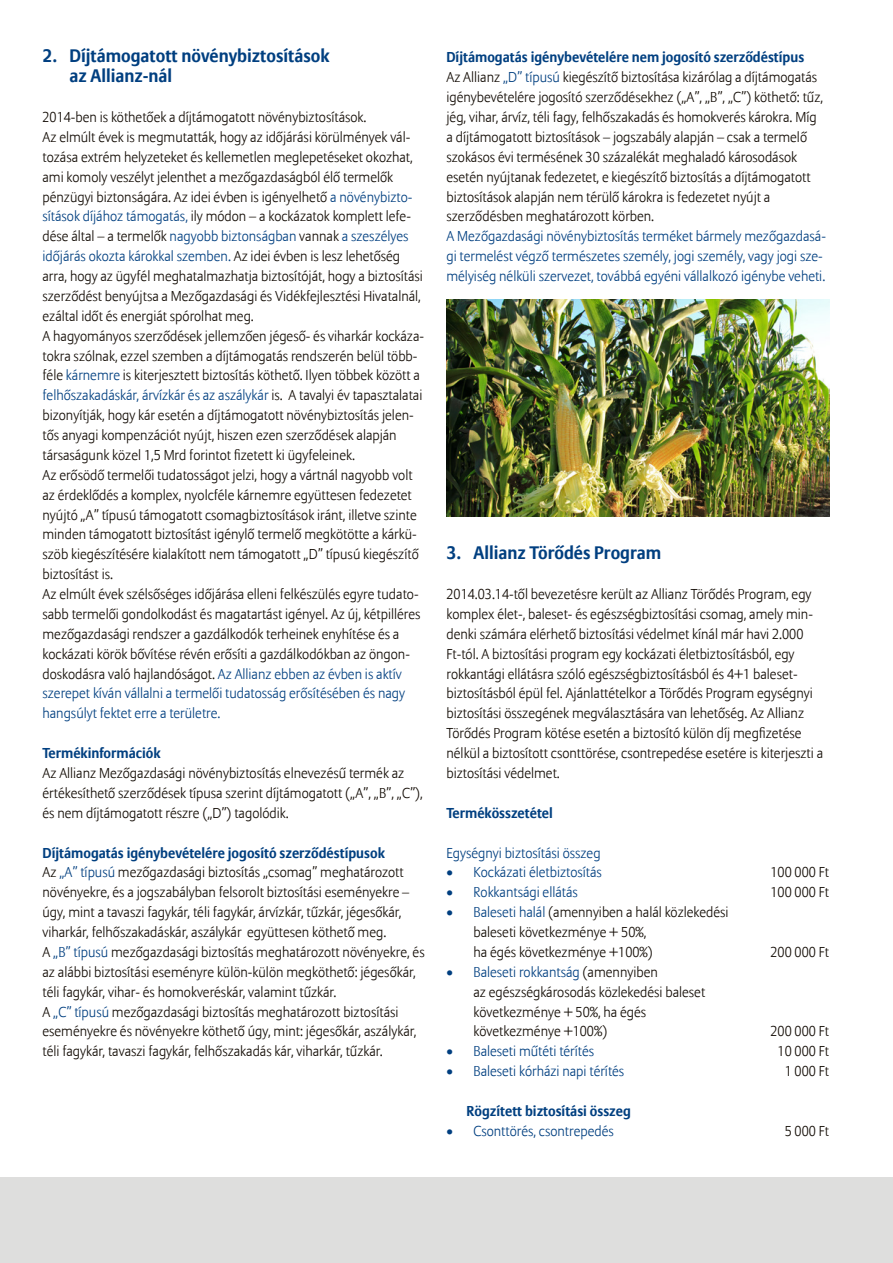
<style>
.page{position:relative;width:893px;height:1263px;background:#fff}
.page>*{position:absolute;margin:0;border:0;box-sizing:border-box;transform-origin:0 0}
.List_Paragraph{font:700 18px/19.8px "Allianz Sans";color:#003f80}
.t1{font:300 14.25px/19.8px "Allianz Sans";color:#120b04}
.t2{font:300 14.25px/19.8px "Allianz Sans";color:#003f80}
.List_Paragraph-2{font:700 14.25px "Allianz Sans";color:#003f80}
.s1{color:#003f80}
.s2{font-weight:700;color:#003f80}
</style>
<div class="page">
<div style="left:0;top:1178px;width:893px;height:85px;background:#dededd"></div>
<img style="left:446px;top:299px;width:383px;height:218px">
<p class="List_Paragraph" style="left:70px;top:47px;width:261px;text-indent:-27px">2. Díjtámogatott növénybiztosítások az Allianz-nál</p>
<p class="t1" style="left:43px;top:108px;width:325px">2014-ben is köthetőek a díjtámogatott növénybiztosítások.</p>
<p class="t1" style="left:43px;top:128px;width:382px">Az elmúlt évek is megmutatták, hogy az időjárási körülmények vál&shy;tozása extrém helyzeteket és kellemetlen meglepetéseket okozhat, ami komoly veszélyt jelenthet a mezőgazdaságból élő termelők pénzügyi biztonságára. Az idei évben is igényelhető <span class="s1">a növénybizto&shy;sítások díjához támogatás,</span> ily módon – a kockázatok komplett lefe&shy;dése által – a termelők <span class="s1">nagyobb biztonságban</span> vannak <span class="s1">a szeszélyes időjárás okozta károkkal szemben.</span> Az idei évben is lesz lehetőség arra, hogy az ügyfél meghatalmazhatja biztosítóját, hogy a biztosítási szerződést benyújtsa a Mezőgazdasági és Vidékfejlesztési Hivatalnál, ezáltal időt és energiát spórolhat meg.</p>
<p class="t1" style="left:43px;top:326px;width:383px">A hagyományos szerződések jellemzően jégeső- és viharkár kockáza&shy;tokra szólnak, ezzel szemben a díjtámogatás rendszerén belül több&shy;féle <span class="s1">kárnemre</span> is kiterjesztett biztosítás köthető. Ilyen többek között a <span class="s1">felhőszakadáskár, árvízkár és az aszálykár</span> is. A tavalyi év tapasztalatai bizonyítják, hogy kár esetén a díjtámogatott növénybiztosítás jelen&shy;tős anyagi kompenzációt nyújt, hiszen ezen szerződések alapján társaságunk közel 1,5 Mrd forintot fizetett ki ügyfeleinek.</p>
<p class="t1" style="left:43px;top:466px;width:378px">Az erősödő termelői tudatosságot jelzi, hogy a vártnál nagyobb volt az érdeklődés a komplex, nyolcféle kárnemre együttesen fedezetet nyújtó „A” típusú támogatott csomagbiztosítások iránt, illetve szinte minden támogatott biztosítást igénylő termelő megkötötte a kárkü&shy;szöb kiegészítésére kialakított nem támogatott „D” típusú kiegészítő biztosítást is.</p>
<p class="t1" style="left:43px;top:585px;width:379px">Az elmúlt évek szélsőséges időjárása elleni felkészülés egyre tudato&shy;sabb termelői gondolkodást és magatartást igényel. Az új, kétpilléres mezőgazdasági rendszer a gazdálkodók terheinek enyhítése és a kockázati körök bővítése révén erősíti a gazdálkodókban az öngon&shy;doskodásra való hajlandóságot. <span class="s1">Az Allianz ebben az évben is aktív szerepet kíván vállalni a termelői tudatosság erősítésében és nagy hangsúlyt fektet erre a területre.</span></p>
<p class="List_Paragraph-2" style="left:43px;top:744px;width:120px">Termékinformációk</p>
<p class="t1" style="left:43px;top:764px;width:382px">Az Allianz Mezőgazdasági növénybiztosítás elnevezésű termék az értékesíthető szerződések típusa szerint díjtámogatott („A”, „B”, „C”), és nem díjtámogatott részre („D”) tagolódik.</p>
<p class="t1" style="left:43px;top:843px;width:384px"><span class="s2">Díjtámogatás igénybevételére jogosító szerződéstípusok<br></span>Az <span class="s1">„A” típusú</span> mezőgazdasági biztosítás „csomag” meghatározott növényekre, és a jogszabályban felsorolt biztosítási eseményekre – úgy, mint a tavaszi fagykár, téli fagykár, árvízkár, tűzkár, jégesőkár, viharkár, felhőszakadáskár, aszálykár együttesen köthető meg.<br>A <span class="s1">„B” típusú</span> mezőgazdasági biztosítás meghatározott növényekre, és az alábbi biztosítási eseményre külön-külön megköthető: jégesőkár, téli fagykár, vihar- és homokveréskár, valamint tűzkár.<br>A <span class="s1">„C” típusú</span> mezőgazdasági biztosítás meghatározott biztosítási eseményekre és növényekre köthető úgy, mint: jégesőkár, aszálykár, téli fagykár, tavaszi fagykár, felhőszakadás kár, viharkár, tűzkár.</p>
<p class="List_Paragraph-2" style="left:446px;top:49px;width:359px">Díjtámogatás igénybevételére nem jogosító szerződéstípus</p>
<p class="t1" style="left:446px;top:68px;width:378px">Az Allianz <span class="s1">„D” típusú</span> kiegészítő biztosítása kizárólag a díjtámogatás igénybevételére jogosító szerződésekhez („A”, „B”, „C”) köthető: tűz, jég, vihar, árvíz, téli fagy, felhőszakadás és homokverés károkra. Míg a díjtámogatott biztosítások – jogszabály alapján – csak a termelő szokásos évi termésének 30 százalékát meghaladó károsodások esetén nyújtanak fedezetet, e kiegészítő biztosítás a díjtámogatott biztosítások alapján nem térülő károkra is fedezetet nyújt a szerződésben meghatározott körben.</p>
<p class="t2" style="left:446px;top:227px;width:381px">A Mezőgazdasági növénybiztosítás terméket bármely mezőgazdasá&shy;gi termelést végző természetes személy, jogi személy, vagy jogi sze&shy;mélyiség nélküli szervezet, továbbá egyéni vállalkozó igénybe veheti.</p>
<p class="List_Paragraph" style="left:446px;top:544px;width:216px">3. Allianz Törődés Program</p>
<p class="t1" style="left:446px;top:585px;width:378px">2014.03.14-től bevezetésre került az Allianz Törődés Program, egy komplex élet-, baleset- és egészségbiztosítási csomag, amely min&shy;denki számára elérhető biztosítási védelmet kínál már havi 2.000<br>Ft-tól. A biztosítási program egy kockázati életbiztosításból, egy rokkantági ellátásra szóló egészségbiztosításból és 4+1 baleset&shy;biztosításból épül fel. Ajánlattételkor a Törődés Program egységnyi biztosítási összegének megválasztására van lehetőség. Az Allianz Törődés Program kötése esetén a biztosító külön díj megfizetése nélkül a biztosított csonttörése, csontrepedése esetére is kiterjeszti a biztosítási védelmet.</p>
<p class="List_Paragraph-2" style="left:446px;top:804px;width:108px">Termékösszetétel</p>
<p class="t2" style="left:446px;top:843px;width:156px">Egységnyi biztosítási összeg</p>
<p class="t2" style="left:446px;top:863px;width:157px">• Kockázati életbiztosítás</p>
<p class="t1" style="left:770px;top:863px;width:60px">100 000 Ft</p>
<p class="t2" style="left:446px;top:883px;width:133px">• Rokkantsági ellátás</p>
<p class="t1" style="left:770px;top:883px;width:60px">100 000 Ft</p>
<p class="t1" style="left:473px;top:903px;width:257px;text-indent:-27px"><span class="s1">• Baleseti halál</span> (amennyiben a halál közlekedési baleseti következménye + 50%,<br>ha égés következménye +100%)</p>
<p class="t1" style="left:770px;top:943px;width:60px">200 000 Ft</p>
<p class="t1" style="left:473px;top:962px;width:233px;text-indent:-27px"><span class="s1">• Baleseti rokkantság</span> (amennyiben<br>az egészségkárosodás közlekedési baleset következménye + 50%, ha égés következménye +100%)</p>
<p class="t1" style="left:770px;top:1022px;width:60px">200 000 Ft</p>
<p class="t2" style="left:446px;top:1042px;width:149px">• Baleseti műtéti térítés</p>
<p class="t1" style="left:778px;top:1042px;width:53px">10 000 Ft</p>
<p class="t2" style="left:446px;top:1062px;width:179px">• Baleseti kórházi napi térítés</p>
<p class="t1" style="left:785px;top:1062px;width:46px">1 000 Ft</p>
<p class="List_Paragraph-2" style="left:466px;top:1102px;width:166px">Rögzített biztosítási összeg</p>
<p class="t2" style="left:446px;top:1121px;width:169px">• Csonttörés, csontrepedés</p>
<p class="t1" style="left:785px;top:1121px;width:46px">5 000 Ft</p>
</div>
